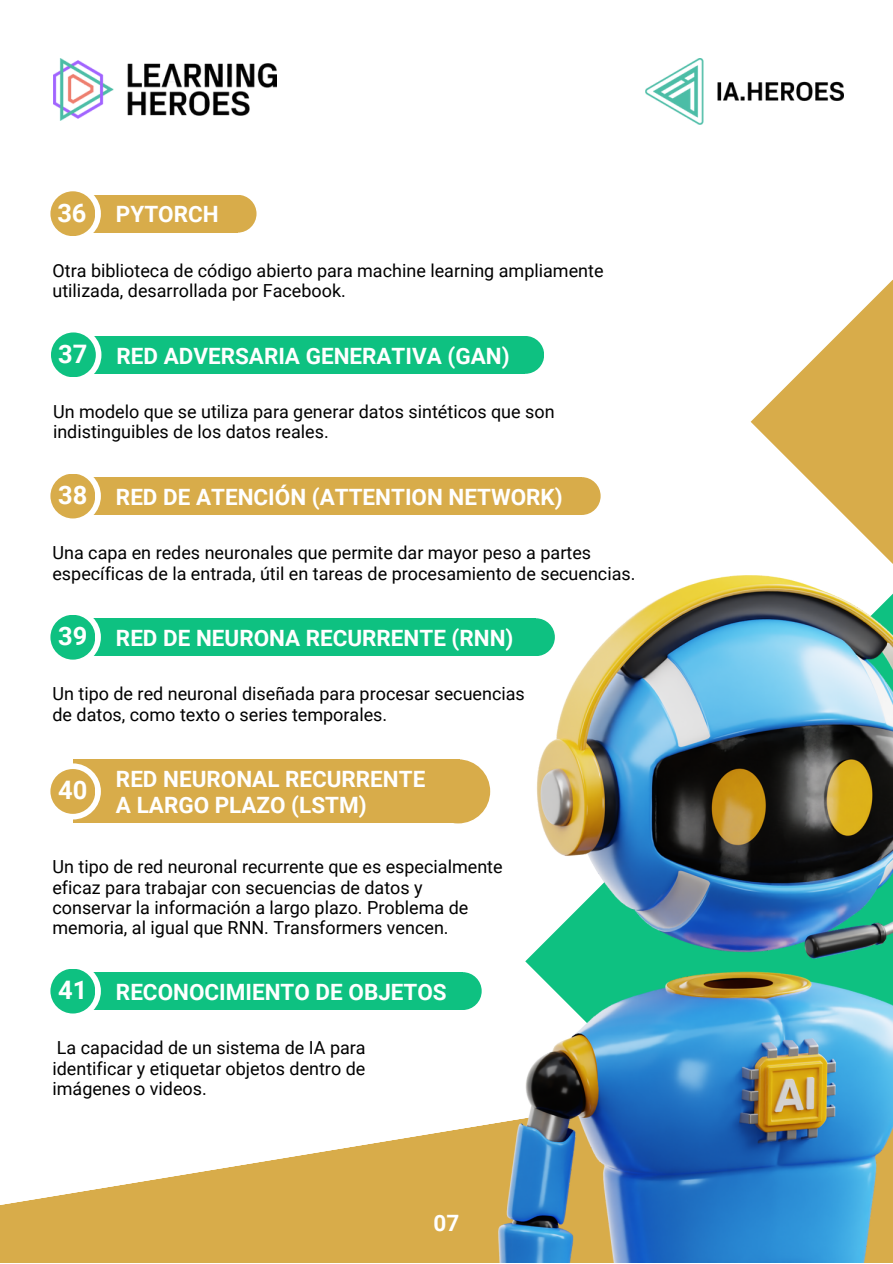
<style>
.page{position:relative;width:893px;height:1264px;background:#fff}
.page>*{position:absolute;margin:0;border:0;box-sizing:border-box;transform-origin:0 0}
.t1{font:700 25.5px "Roboto";color:#fff}
.t2{font:700 22.5px/25.8px "Roboto";color:#fff}
.t3{font:18px/20.2px "Roboto";color:#000}
</style>
<div class="page">
<img style="left:53px;top:58px;width:224px;height:62px">
<img style="left:645px;top:58px;width:198px;height:67px">
<div style="left:73px;top:336px;width:452px;height:38px;background:#0ec181"></div>
<div style="left:45px;top:327px;width:56px;height:56px;background:#fff;border-radius:50%"></div>
<div style="left:51px;top:332px;width:45px;height:45px;background:#0ec181;border-radius:50%"></div>
<div style="left:506px;top:336px;width:38px;height:38px;background:#0ec181;border-radius:50%"></div>
<div style="left:73px;top:477px;width:508px;height:38px;background:#d8ac4a"></div>
<div style="left:562px;top:477px;width:38px;height:38px;background:#d8ac4a;border-radius:50%"></div>
<div style="left:45px;top:468px;width:56px;height:56px;background:#fff;border-radius:50%"></div>
<div style="left:50px;top:473px;width:45px;height:45px;background:#d8ac4a;border-radius:50%"></div>
<div style="left:73px;top:618px;width:463px;height:38px;background:#0ec181"></div>
<div style="left:45px;top:609px;width:56px;height:56px;background:#fff;border-radius:50%"></div>
<div style="left:50px;top:614px;width:45px;height:45px;background:#0ec181;border-radius:50%"></div>
<div style="left:73px;top:972px;width:389px;height:38px;background:#0ec181"></div>
<div style="left:45px;top:963px;width:56px;height:56px;background:#fff;border-radius:50%"></div>
<div style="left:50px;top:968px;width:45px;height:45px;background:#0ec181;border-radius:50%"></div>
<div style="left:444px;top:972px;width:37px;height:38px;background:#0ec181;border-radius:50%"></div>
<div style="left:73px;top:195px;width:164px;height:38px;background:#d8ac4a"></div>
<div style="left:219px;top:195px;width:37px;height:38px;background:#d8ac4a;border-radius:50%"></div>
<div style="left:45px;top:186px;width:56px;height:56px;background:#fff;border-radius:50%"></div>
<div style="left:50px;top:191px;width:45px;height:45px;background:#d8ac4a;border-radius:50%"></div>
<svg style="left:0;top:1123px;width:498px;height:139px;fill:#d8ac4a"></svg>
<img style="left:498px;top:575px;width:394px;height:687px">
<svg style="left:750px;top:280px;width:142px;height:283px"></svg>
<div style="left:73px;top:759px;width:386px;height:64px;background:#d8ac4a"></div>
<div style="left:45px;top:763px;width:56px;height:56px;background:#fff;border-radius:50%"></div>
<div style="left:50px;top:769px;width:45px;height:44px;background:#d8ac4a;border-radius:50%"></div>
<div style="left:426px;top:759px;width:64px;height:64px;background:#d8ac4a;border-radius:50%"></div>
<p class="t1" style="left:57px;top:198px;width:31px">36</p>
<p class="t2" style="left:116px;top:202px;width:104px">PYTORCH</p>
<p class="t3" style="left:52px;top:261px;width:552px">Otra biblioteca de código abierto para machine learning ampliamente utilizada, desarrollada por Facebook.</p>
<p class="t1" style="left:58px;top:339px;width:31px">37</p>
<p class="t2" style="left:116px;top:343px;width:394px">RED ADVERSARIA GENERATIVA (GAN)</p>
<p class="t3" style="left:53px;top:402px;width:503px">Un modelo que se utiliza para generar datos sintéticos que son indistinguibles de los datos reales.</p>
<p class="t1" style="left:58px;top:480px;width:31px">38</p>
<p class="t2" style="left:116px;top:484px;width:448px">RED DE ATENCIÓN (ATTENTION NETWORK)</p>
<p class="t3" style="left:52px;top:543px;width:584px">Una capa en redes neuronales que permite dar mayor peso a partes específicas de la entrada, útil en tareas de procesamiento de secuencias.</p>
<p class="t1" style="left:58px;top:621px;width:31px">39</p>
<p class="t2" style="left:116px;top:625px;width:399px">RED DE NEURONA RECURRENTE (RNN)</p>
<p class="t3" style="left:52px;top:684px;width:474px">Un tipo de red neuronal diseñada para procesar secuencias de datos, como texto o series temporales.</p>
<p class="t1" style="left:58px;top:775px;width:31px">40</p>
<p class="t2" style="left:116px;top:766px;width:311px">RED NEURONAL RECURRENTE<br>A LARGO PLAZO (LSTM)</p>
<p class="t3" style="left:52px;top:857px;width:451px">Un tipo de red neuronal recurrente que es especialmente eficaz para trabajar con secuencias de datos y conservar la información a largo plazo. Problema de memoria, al igual que RNN. Transformers vencen.</p>
<p class="t1" style="left:58px;top:975px;width:31px">41</p>
<p class="t2" style="left:116px;top:979px;width:332px">RECONOCIMIENTO DE OBJETOS</p>
<p class="t3" style="left:52px;top:1038px;width:315px;text-align:justify">La capacidad de un sistema de IA para identificar y etiquetar objetos dentro de imágenes o videos.</p>
<p class="t2" style="left:433px;top:1210px;width:27px">07</p>
</div>
